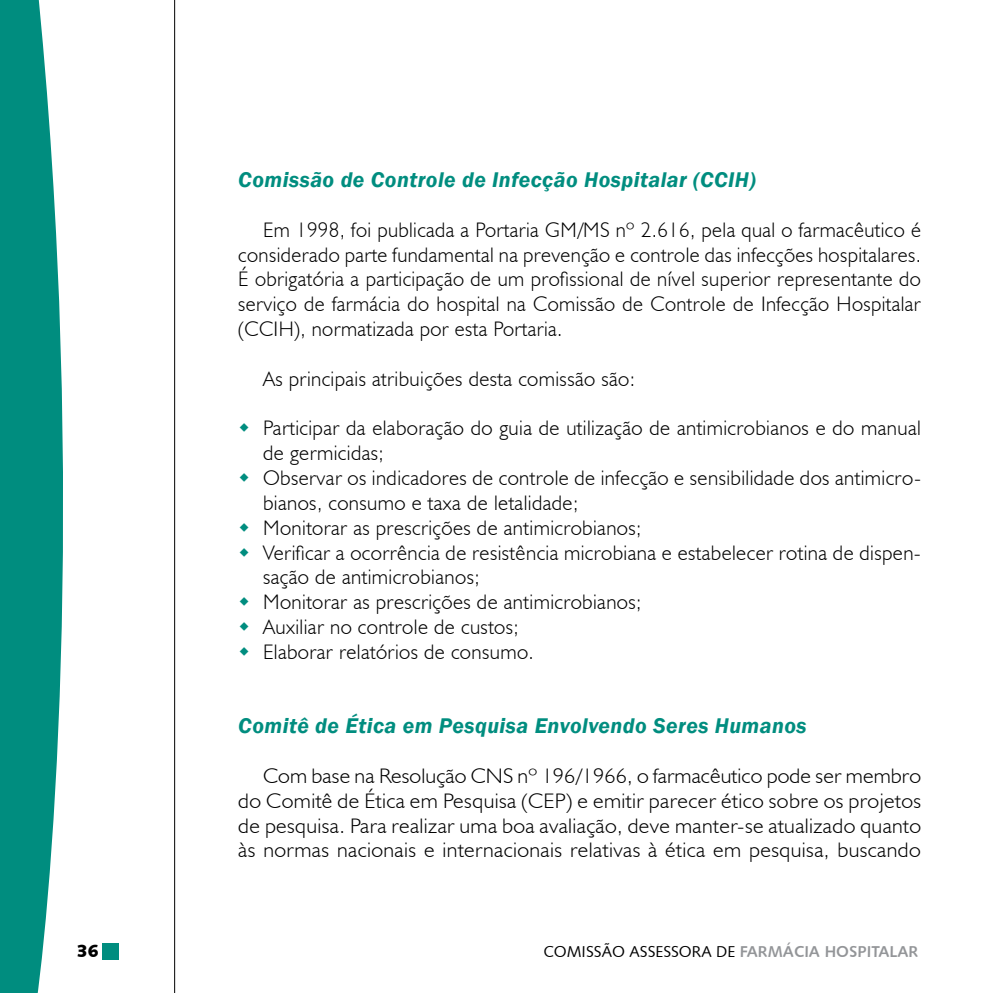
<style>
.page{position:relative;width:993px;height:993px;background:#fff}
.page>*{position:absolute;margin:0;border:0;box-sizing:border-box;transform-origin:0 0}
.t1{font:italic 600 21.88px "Franklin Gothic";letter-spacing:.02em;color:#008d7f}
.t2{font:300 21px/24.8px "Humanist 521 BT";letter-spacing:.02em;color:#000;text-align:justify}
.t3{font:300 21px/24.8px "Humanist 521 BT";letter-spacing:.02em;color:#000;text-align:justify;scale:1.05 1}
.t4{font:17.5px "Humanist 531 BT Black A";color:#000}
.t5{font:15.75px "Humanist 531 BT Roman A";color:#000}
.s1{font-family:"Humanist 531 BT Bold A";color:#939598}
</style>
<div class="page">
<svg style="left:0;top:0;width:63px;height:992px;background:#1c998d"></svg>
<hr style="left:174px;top:0;width:1px;height:992px;background:#000">
<div style="left:103px;top:943px;width:16px;height:16px;background:#008d7f"></div>
<p class="t1" style="left:238px;top:166px;width:519px">Comissão de Controle de Infecção Hospitalar (CCIH)</p>
<p class="t2" style="left:238px;top:217px;width:684px;text-indent:25px">Em 1998, foi publicada a Portaria GM/MS nº 2.616, pela qual o farmacêutico é considerado parte fundamental na prevenção e controle das infecções hospitalares.<br>É obrigatória a participação de um profissional de nível superior representante do serviço de farmácia do hospital na Comissão de Controle de Infecção Hospitalar (CCIH), normatizada por esta Portaria.</p>
<p class="t2" style="left:263px;top:365px;width:373px">As principais atribuições desta comissão são:</p>
<p class="t2" style="left:263px;top:415px;width:659px;text-align:left">Participar da elaboração do guia de utilização de antimicrobianos e do manual de germicidas;<br>Observar os indicadores de controle de infecção e sensibilidade dos antimicro&shy;bianos, consumo e taxa de letalidade;<br>Monitorar as prescrições de antimicrobianos;<br>Verificar a ocorrência de resistência microbiana e estabelecer rotina de dispen&shy;sação de antimicrobianos;<br>Monitorar as prescrições de antimicrobianos;<br>Auxiliar no controle de custos;<br>Elaborar relatórios de consumo.</p>
<p class="t1" style="left:238px;top:711px;width:569px">Comitê de Ética em Pesquisa Envolvendo Seres Humanos</p>
<p class="t3" style="left:238px;top:762px;width:651px;text-indent:25px">Com base na Resolução CNS nº 196/1966, o farmacêutico pode ser membro do Comitê de Ética em Pesquisa (CEP) e emitir parecer ético sobre os projetos de pesquisa. Para realizar uma boa avaliação, deve manter-se atualizado quanto às normas nacionais e internacionais relativas à ética em pesquisa, buscando</p>
<p class="t4" style="left:77px;top:939px;width:23px">36</p>
<p class="t5" style="left:543px;top:940px;width:376px">COMISSÃO ASSESSORA DE <span class="s1">FARMÁCIA HOSPITALAR</span></p>
</div>
